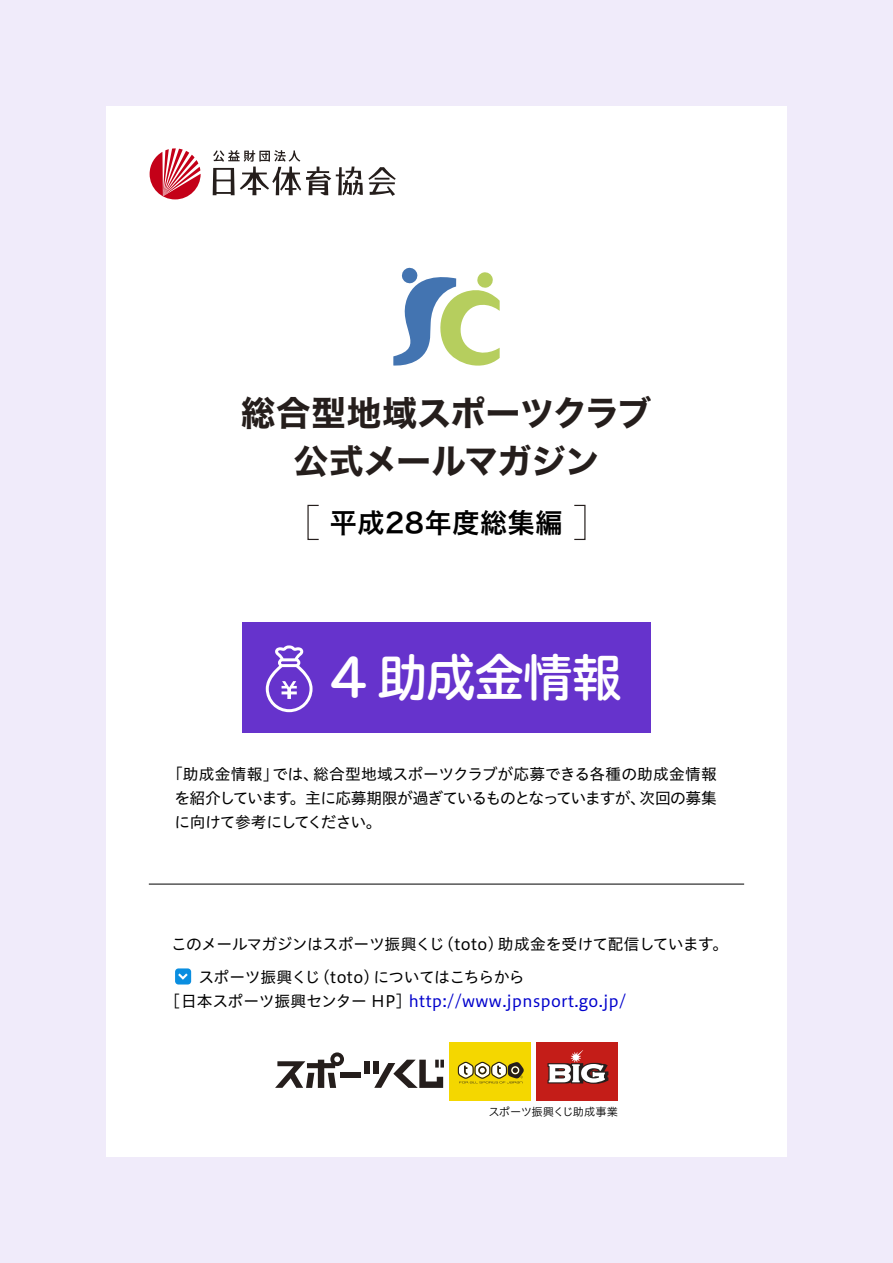
<style>
.page{position:relative;width:893px;height:1263px;background:#f0ebfa}
.page>*{position:absolute;margin:0;border:0;box-sizing:border-box;transform-origin:0 0}
.t1{font:700 49.5px "TBUDR Go Std";color:#fff}
.t2{font:34.5px/48px "Hira Kaku Std N W7";letter-spacing:-.01em;color:#251e1c;text-align:center}
.t3{font:27px "Hira Kaku Std N W6";letter-spacing:.025em;color:#000}
.t4{font:15.75px/24px "Hiragino UD Sans Std N W4";letter-spacing:-.035em;color:#000}
.t5{font:15.75px "Hiragino UD Sans Std N W4";letter-spacing:.025em;color:#00c}
.t6{font:11.25px "Hiragino UD Sans Std N W3";letter-spacing:-.04em;color:#000}
.s1{color:#000}
</style>
<div class="page">
<div style="left:106px;top:106px;width:681px;height:1051px;background:#fff"></div>
<div style="left:242px;top:622px;width:409px;height:110px;background:#63c"></div>
<div style="left:340px;top:1072px;width:20px;height:6px;background:#251e1c"></div>
<div style="left:364px;top:1061px;width:6px;height:13px;background:#251e1c"></div>
<div style="left:373px;top:1061px;width:5px;height:13px;background:#251e1c"></div>
<svg style="left:275px;top:1052px;width:69px;height:36px"></svg>
<svg style="left:374px;top:1060px;width:70px;height:28px"></svg>
<div style="left:537px;top:1042px;width:81px;height:59px;background:#c41d18"></div>
<svg style="left:547px;top:1050px;width:61px;height:34px"></svg>
<div style="left:450px;top:1042px;width:81px;height:59px;background:#f4d700"></div>
<svg style="left:458px;top:1062px;width:66px;height:21px"></svg>
<div style="left:175px;top:968px;width:16px;height:16px;background:#0a8ee0;border-radius:3px"></div>
<svg style="left:178px;top:973px;width:10px;height:7px"></svg>
<svg style="left:393px;top:267px;width:107px;height:99px"></svg>
<svg style="left:150px;top:148px;width:51px;height:51px"></svg>
<svg style="left:213px;top:150px;width:183px;height:46px"></svg>
<hr style="left:149px;top:884px;width:595px;height:1px;background:#000">
<svg style="left:266px;top:645px;width:47px;height:67px"></svg>
<h2 class="t2" style="left:241px;top:390px;width:412px">総合型地域スポーツクラブ公式メールマガジン</h2>
<h3 class="t3" style="left:330px;top:502px;width:234px">平成28年度総集編</h3>
<h1 class="t1" style="left:330px;top:637px;width:293px">4 助成金情報</h1>
<p class="t4" style="left:174px;top:761px;width:544px;text-align:justify;text-indent:-7px">「助成金情報」では、総合型地域スポーツクラブが応募できる各種の助成金情報を紹介しています。主に応募期限が過ぎているものとなっていますが、次回の募集に向けて参考にしてください。</p>
<p class="t4" style="left:198px;top:927px;width:531px;line-height:33px;text-indent:-27px">このメールマガジンはスポーツ振興くじ（toto）助成金を受けて配信しています。スポーツ振興くじ（toto）についてはこちらから</p>
<p class="t5" style="left:172px;top:989px;width:455px"><span class="s1">[日本スポーツ振興センター HP]</span> http://www.jpnsport.go.jp/</p>
<p class="t6" style="left:488px;top:1103px;width:131px">スポーツ振興くじ助成事業</p>
</div>
